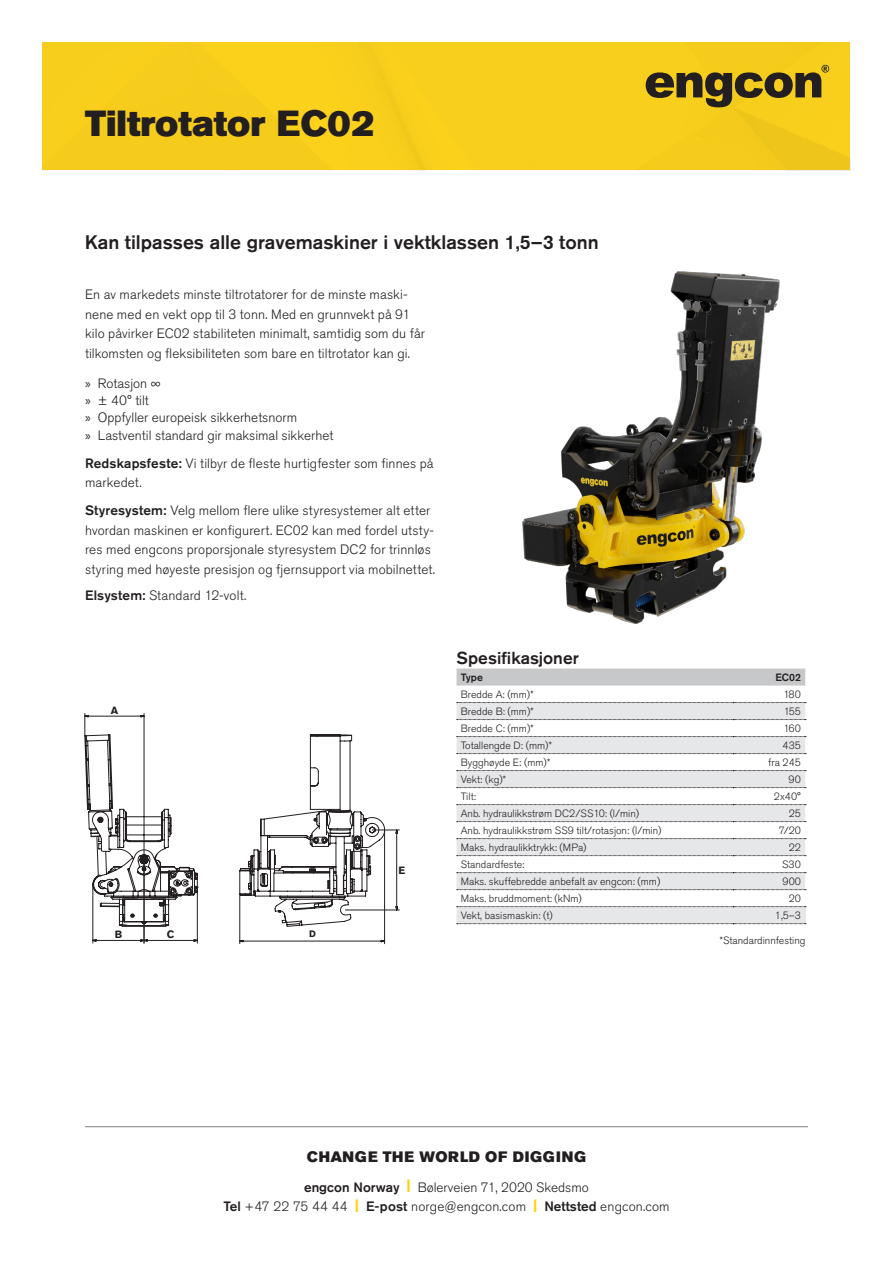
<style>
.page{position:relative;width:893px;height:1263px;background:#fff}
.page>*{position:absolute;margin:0;border:0;box-sizing:border-box;transform-origin:0 0}
.Product_heading{font:36px "Akzidenz Grotesk Pro Super";color:#231f20}
.t1{font:500 19.5px "Akzidenz Grotesk Pro";color:#231f20}
.t2{font:500 17.25px "Akzidenz Grotesk Pro";color:#231f20}
.t3{font:15px "Akzidenz Grotesk Pro Super";letter-spacing:.05em;color:#231f20}
.Brödtext1{font:300 13.5px/19.5px "Akzidenz Grotesk Pro";letter-spacing:.01em;color:#231f20}
.t4{font:700 10.8px "Akzidenz Grotesk Pro";color:#231f20}
.t5{font:300 10.5px "Akzidenz Grotesk Pro";color:#231f20}
.t6{font:500 10.5px "Akzidenz Grotesk Pro";color:#231f20}
.t7{font:700 10.5px "Akzidenz Grotesk Pro";color:#231f20}
.t8{font:700 9.3px "Akzidenz Grotesk Pro";color:#231f20}
.s1{font-family:"Myriad Pro";font-weight:400}
.s2{font-weight:500}
.s3{font-family:"Akzidenz Grotesk Pro Super";font-weight:400;color:#fed105}
</style>
<div class="page">
<div style="left:43px;top:43px;width:807px;height:128px;background:#f8cf1c"></div>
<hr style="left:85px;top:1126px;width:723px;height:1px;background:#808285">
<div style="left:457px;top:668px;width:348px;height:17px;background:#c7c8ca"></div>
<svg style="left:457px;top:703px;width:348px;height:220px;fill:#e6e7e9"></svg>
<div style="left:733px;top:907px;width:72px;height:17px;background:#e6e7e9"></div>
<svg style="left:457px;top:702px;width:349px;height:1px"></svg>
<svg style="left:457px;top:719px;width:349px;height:1px"></svg>
<svg style="left:457px;top:736px;width:349px;height:1px"></svg>
<svg style="left:457px;top:753px;width:349px;height:1px"></svg>
<svg style="left:457px;top:770px;width:349px;height:1px"></svg>
<svg style="left:457px;top:787px;width:349px;height:1px"></svg>
<svg style="left:457px;top:855px;width:349px;height:1px"></svg>
<svg style="left:457px;top:872px;width:349px;height:1px"></svg>
<svg style="left:457px;top:889px;width:349px;height:1px"></svg>
<svg style="left:457px;top:804px;width:349px;height:1px"></svg>
<svg style="left:457px;top:821px;width:349px;height:1px"></svg>
<svg style="left:457px;top:838px;width:349px;height:1px"></svg>
<svg style="left:457px;top:906px;width:349px;height:1px"></svg>
<svg style="left:457px;top:923px;width:349px;height:1px"></svg>
<svg style="left:84px;top:713px;width:315px;height:231px"></svg>
<img style="left:522px;top:271px;width:258px;height:353px">
<h1 class="Product_heading" style="left:85px;top:100px;width:291px">Tiltrotator EC02</h1>
<h1 class="t1" style="left:85px;top:229px;width:515px">Kan tilpasses alle gravemaskiner i vektklassen 1,5–3 tonn</h1>
<p class="Brödtext1" style="left:85px;top:285px;width:342px">En av markedets minste tiltrotatorer for de minste maski&shy;nene med en vekt opp til 3 tonn. Med en grunnvekt på 91 kilo påvirker EC02 stabiliteten minimalt, samtidig som du får tilkomsten og fleksibiliteten som bare en tiltrotator kan gi.</p>
<p class="Brödtext1" style="left:85px;top:373px;width:77px"><span class="s1">»</span> Rotasjon ∞</p>
<p class="Brödtext1" style="left:85px;top:391px;width:65px"><span class="s1">»</span> ± 40° tilt</p>
<p class="Brödtext1" style="left:85px;top:408px;width:214px"><span class="s1">»</span> Oppfyller europeisk sikkerhetsnorm</p>
<p class="Brödtext1" style="left:85px;top:425px;width:250px"><span class="s1">»</span> Lastventil standard gir maksimal sikkerhet</p>
<p class="Brödtext1" style="left:85px;top:453px;width:350px"><span class="s2">Redskapsfeste:</span> Vi tilbyr de fleste hurtigfester som finnes på markedet.</p>
<p class="Brödtext1" style="left:85px;top:501px;width:352px"><span class="s2">Styresystem:</span> Velg mellom flere ulike styresystemer alt etter hvordan maskinen er konfigurert. EC02 kan med fordel utsty&shy;res med engcons proporsjonale styresystem DC2 for trinnløs styring med høyeste presisjon og fjernsupport via mobilnettet.</p>
<p class="Brödtext1" style="left:85px;top:586px;width:163px"><span class="s2">Elsystem:</span> Standard 12-volt.</p>
<p class="t7" style="left:111px;top:703px;width:9px">A</p>
<p class="t7" style="left:115px;top:927px;width:9px">B</p>
<p class="t4" style="left:167px;top:927px;width:9px">C</p>
<p class="t8" style="left:309px;top:928px;width:8px">D</p>
<p class="t7" style="left:398px;top:863px;width:8px">E</p>
<h2 class="t2" style="left:457px;top:647px;width:124px">Spesifikasjoner</h2>
<p class="t6" style="left:461px;top:670px;width:24px">Type</p>
<p class="t6" style="left:775px;top:670px;width:27px">EC02</p>
<p class="t5" style="left:461px;top:687px;width:75px">Bredde A: (mm)*</p>
<p class="t5" style="left:783px;top:687px;width:19px">180</p>
<p class="t5" style="left:461px;top:704px;width:75px">Bredde B: (mm)*</p>
<p class="t5" style="left:784px;top:704px;width:19px">155</p>
<p class="t5" style="left:461px;top:721px;width:75px">Bredde C: (mm)*</p>
<p class="t5" style="left:783px;top:721px;width:19px">160</p>
<p class="t5" style="left:461px;top:738px;width:93px">Totallengde D: (mm)*</p>
<p class="t5" style="left:783px;top:738px;width:20px">435</p>
<p class="t5" style="left:461px;top:755px;width:91px">Bygghøyde E: (mm)*</p>
<p class="t5" style="left:768px;top:755px;width:34px">fra 245</p>
<p class="t5" style="left:461px;top:772px;width:47px">Vekt: (kg)*</p>
<p class="t5" style="left:788px;top:772px;width:14px">90</p>
<p class="t5" style="left:461px;top:789px;width:17px">Tilt:</p>
<p class="t5" style="left:774px;top:789px;width:29px">2x40°</p>
<p class="t5" style="left:461px;top:806px;width:180px">Anb. hydraulikkstrøm DC2/SS10: (l/min)</p>
<p class="t5" style="left:789px;top:806px;width:14px">25</p>
<p class="t5" style="left:461px;top:823px;width:202px">Anb. hydraulikkstrøm SS9 tilt/rotasjon: (l/min)</p>
<p class="t5" style="left:779px;top:823px;width:24px">7/20</p>
<p class="t5" style="left:461px;top:840px;width:127px">Maks. hydraulikktrykk: (MPa)</p>
<p class="t5" style="left:789px;top:840px;width:14px">22</p>
<p class="t5" style="left:461px;top:857px;width:65px">Standardfeste:</p>
<p class="t5" style="left:782px;top:857px;width:20px">S30</p>
<p class="t5" style="left:461px;top:874px;width:201px">Maks. skuffebredde anbefalt av engcon: (mm)</p>
<p class="t5" style="left:782px;top:874px;width:20px">900</p>
<p class="t5" style="left:461px;top:891px;width:123px">Maks. bruddmoment: (kNm)</p>
<p class="t5" style="left:789px;top:891px;width:14px">20</p>
<p class="t5" style="left:461px;top:908px;width:94px">Vekt, basismaskin: (t)</p>
<p class="t5" style="left:775px;top:908px;width:28px">1,5–3</p>
<p class="t5" style="left:719px;top:934px;width:88px">*Standardinnfesting</p>
<p class="t3" style="left:307px;top:1146px;width:281px">CHANGE THE WORLD OF DIGGING</p>
<p class="Brödtext1" style="left:223px;top:1177px;width:448px;text-align:center"><span class="s2">engcon Norway</span> <span class="s3">|</span> Bølerveien 71, 2020 Skedsmo<br><span class="s2">Tel</span> +47 22 75 44 44 <span class="s3">|</span> <span class="s2">E-post</span> norge@engcon.com <span class="s3">|</span> <span class="s2">Nettsted</span> engcon.com</p>
</div>
